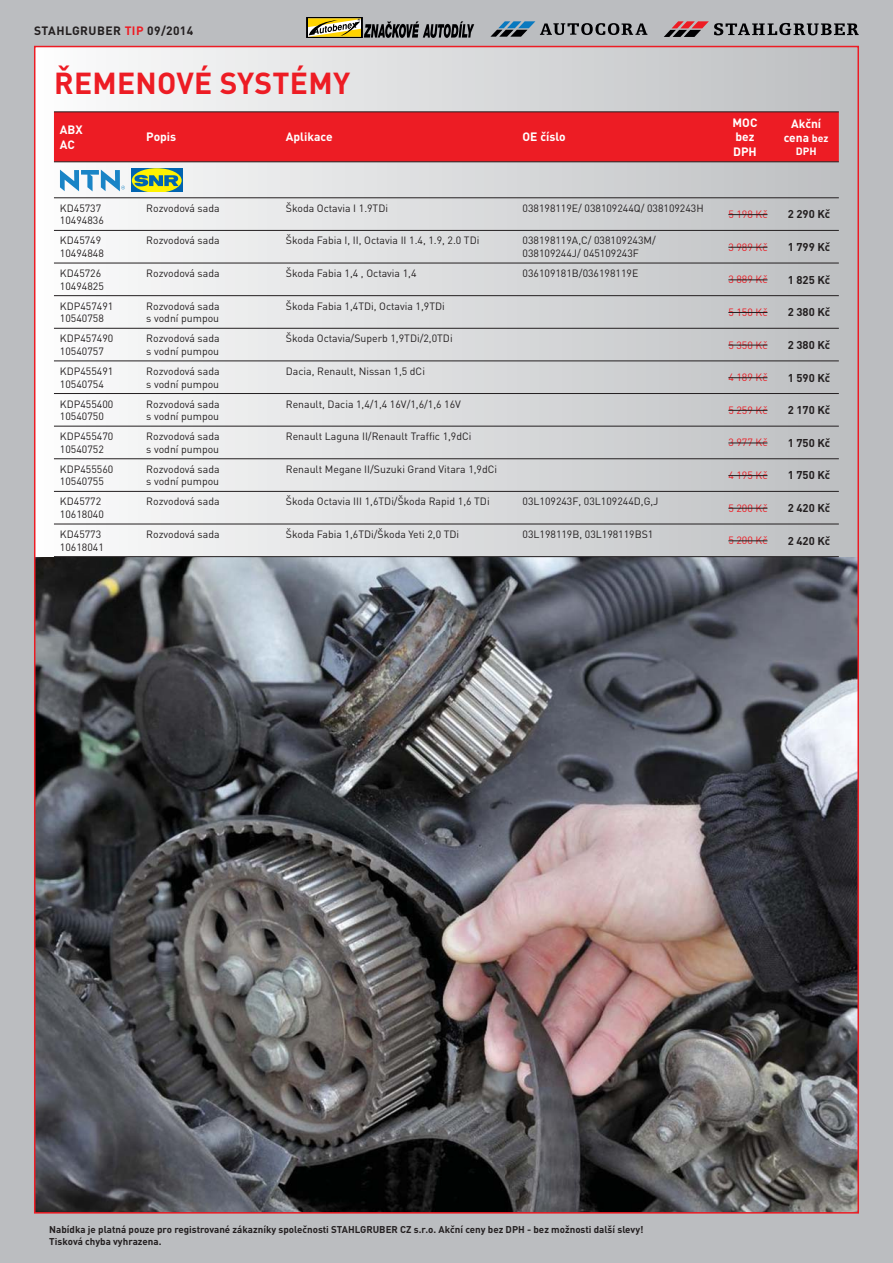
<style>
.page{position:relative;width:893px;height:1263px;background:#bbbdc0}
.page>*{position:absolute;margin:0;border:0;box-sizing:border-box;transform-origin:0 0}
.t1{font:700 30px "DIN Pro";letter-spacing:.01em;color:#ed1c24}
.t2{font:700 12px/14.4px "DIN Pro";color:#fff}
.t3{font:700 12px "DIN Pro";letter-spacing:.04em;color:#231f20}
.t4{font:700 11.25px "DIN Pro";color:#231f20}
.t5{font:10.5px/12.6px "DIN Pro";color:#231f20}
.t6{font:10.5px "DIN Pro";color:#ed1c24}
.t7{font:700 10.5px "DIN Pro";color:#fff}
.t8{font:700 9.75px/11.7px "DIN Pro";color:#231f20}
.s1{color:#ed1c24}
.s2{font-size:10.5px}
</style>
<div class="page">
<div style="left:35px;top:47px;width:823px;height:1166px;background:linear-gradient(to right,#f9f9fa,#babcbf)"></div>
<img style="left:37px;top:558px;width:819px;height:653px">
<div style="left:54px;top:112px;width:785px;height:49px;background:#ed1c24"></div>
<hr style="left:54px;top:197px;width:785px;height:1px;background:#231f20">
<hr style="left:54px;top:230px;width:785px;height:1px;background:#231f20">
<hr style="left:54px;top:263px;width:785px;height:1px;background:#231f20">
<hr style="left:54px;top:295px;width:785px;height:1px;background:#231f20">
<hr style="left:54px;top:328px;width:785px;height:1px;background:#231f20">
<hr style="left:54px;top:361px;width:785px;height:1px;background:#231f20">
<hr style="left:54px;top:393px;width:785px;height:1px;background:#231f20">
<hr style="left:54px;top:426px;width:785px;height:1px;background:#231f20">
<hr style="left:54px;top:458px;width:785px;height:1px;background:#231f20">
<hr style="left:54px;top:491px;width:785px;height:1px;background:#231f20">
<hr style="left:54px;top:524px;width:785px;height:1px;background:#231f20">
<hr style="left:54px;top:556px;width:785px;height:1px;background:#231f20">
<hr style="left:54px;top:111px;width:785px;height:1px;background:#231f20">
<hr style="left:54px;top:161px;width:785px;height:1px;background:#231f20">
<div style="left:131px;top:168px;width:51px;height:24px;background:#0064b0"></div>
<svg style="left:132px;top:168px;width:50px;height:24px"></svg>
<svg style="left:60px;top:170px;width:65px;height:21px"></svg>
<hr style="left:728px;top:214px;width:39px;height:1px;background:#231f20">
<hr style="left:728px;top:247px;width:39px;height:1px;background:#231f20">
<hr style="left:728px;top:279px;width:39px;height:1px;background:#231f20">
<hr style="left:728px;top:312px;width:39px;height:1px;background:#231f20">
<hr style="left:728px;top:345px;width:39px;height:1px;background:#231f20">
<hr style="left:728px;top:377px;width:39px;height:1px;background:#231f20">
<hr style="left:728px;top:410px;width:39px;height:1px;background:#231f20">
<hr style="left:728px;top:443px;width:39px;height:1px;background:#231f20">
<hr style="left:728px;top:475px;width:39px;height:1px;background:#231f20">
<hr style="left:728px;top:508px;width:39px;height:1px;background:#231f20">
<hr style="left:728px;top:540px;width:39px;height:1px;background:#231f20">
<svg style="left:490px;top:21px;width:157px;height:16px"></svg>
<svg style="left:307px;top:17px;width:167px;height:21px"></svg>
<svg style="left:664px;top:21px;width:194px;height:16px"></svg>
<p class="t3" style="left:34px;top:26px;width:161px">STAHLGRUBER <span class="s1">TIP</span> 09/2014</p>
<h1 class="t1" style="left:54px;top:72px;width:298px">ŘEMENOVÉ SYSTÉMY</h1>
<p class="t2" style="left:60px;top:124px;width:24px">ABX<br>AC</p>
<p class="t2" style="left:146px;top:131px;width:31px">Popis</p>
<p class="t2" style="left:286px;top:131px;width:48px">Aplikace</p>
<p class="t2" style="left:523px;top:131px;width:45px">OE číslo</p>
<p class="t5" style="left:60px;top:203px;width:45px">KD45737<br>10494836</p>
<p class="t5" style="left:146px;top:203px;width:75px">Rozvodová sada</p>
<p class="t5" style="left:286px;top:203px;width:104px">Škoda Octavia I 1.9TDi</p>
<p class="t5" style="left:523px;top:203px;width:183px">038198119E/ 038109244Q/ 038109243H</p>
<p class="t2" style="left:732px;top:117px;width:26px">MOC bez<br>DPH</p>
<p class="t2" style="left:784px;top:118px;width:46px;text-align:center">Akční cena <span class="s2">bez</span></p>
<p class="t7" style="left:796px;top:147px;width:22px">DPH</p>
<p class="t6" style="left:728px;top:211px;width:41px">5 198 Kč</p>
<p class="t4" style="left:788px;top:210px;width:44px">2 290 Kč</p>
<p class="t5" style="left:60px;top:236px;width:45px">KD45749<br>10494848</p>
<p class="t5" style="left:146px;top:236px;width:75px">Rozvodová sada</p>
<p class="t5" style="left:286px;top:236px;width:195px">Škoda Fabia I, II, Octavia II 1.4, 1.9, 2.0 TDi</p>
<p class="t5" style="left:523px;top:236px;width:135px">038198119A,C/ 038109243M/<br>038109244J/ 045109243F</p>
<p class="t6" style="left:728px;top:243px;width:41px">3 989 Kč</p>
<p class="t4" style="left:788px;top:243px;width:44px">1 799 Kč</p>
<p class="t5" style="left:60px;top:268px;width:45px">KD45726<br>10494825</p>
<p class="t5" style="left:146px;top:268px;width:75px">Rozvodová sada</p>
<p class="t5" style="left:286px;top:268px;width:132px">Škoda Fabia 1,4 , Octavia 1,4</p>
<p class="t5" style="left:523px;top:268px;width:117px">036109181B/036198119E</p>
<p class="t6" style="left:728px;top:276px;width:41px">3 889 Kč</p>
<p class="t4" style="left:788px;top:276px;width:44px">1 825 Kč</p>
<p class="t5" style="left:60px;top:301px;width:55px">KDP457491<br>10540758</p>
<p class="t5" style="left:146px;top:301px;width:75px">Rozvodová sada s vodní pumpou</p>
<p class="t5" style="left:286px;top:301px;width:160px">Škoda Fabia 1,4TDi, Octavia 1,9TDi</p>
<p class="t5" style="left:60px;top:333px;width:55px">KDP457490<br>10540757</p>
<p class="t5" style="left:146px;top:333px;width:75px">Rozvodová sada s vodní pumpou</p>
<p class="t5" style="left:286px;top:333px;width:168px">Škoda Octavia/Superb 1,9TDi/2,0TDi</p>
<p class="t5" style="left:60px;top:366px;width:55px">KDP455491<br>10540754</p>
<p class="t5" style="left:146px;top:366px;width:75px">Rozvodová sada s vodní pumpou</p>
<p class="t5" style="left:286px;top:366px;width:141px">Dacia, Renault, Nissan 1,5 dCi</p>
<p class="t5" style="left:60px;top:399px;width:55px">KDP455400<br>10540750</p>
<p class="t5" style="left:146px;top:399px;width:75px">Rozvodová sada s vodní pumpou</p>
<p class="t5" style="left:286px;top:399px;width:177px">Renault, Dacia 1,4/1,4 16V/1,6/1,6 16V</p>
<p class="t5" style="left:60px;top:431px;width:55px">KDP455470<br>10540752</p>
<p class="t5" style="left:146px;top:431px;width:75px">Rozvodová sada s vodní pumpou</p>
<p class="t5" style="left:286px;top:431px;width:187px">Renault Laguna II/Renault Traffic 1,9dCi</p>
<p class="t5" style="left:60px;top:464px;width:55px">KDP455560<br>10540755</p>
<p class="t5" style="left:146px;top:464px;width:75px">Rozvodová sada s vodní pumpou</p>
<p class="t5" style="left:286px;top:464px;width:213px">Renault Megane II/Suzuki Grand Vitara 1,9dCi</p>
<p class="t5" style="left:60px;top:497px;width:45px">KD45772<br>10618040</p>
<p class="t5" style="left:146px;top:497px;width:75px">Rozvodová sada</p>
<p class="t5" style="left:286px;top:497px;width:205px">Škoda Octavia III 1,6TDi/Škoda Rapid 1,6 TDi</p>
<p class="t5" style="left:523px;top:497px;width:137px">03L109243F, 03L109244D,G,J</p>
<p class="t5" style="left:60px;top:529px;width:45px">KD45773<br>10618041</p>
<p class="t5" style="left:146px;top:529px;width:75px">Rozvodová sada</p>
<p class="t5" style="left:286px;top:529px;width:175px">Škoda Fabia 1,6TDi/Škoda Yeti 2,0 TDi</p>
<p class="t5" style="left:523px;top:529px;width:132px">03L198119B, 03L198119BS1</p>
<p class="t6" style="left:728px;top:309px;width:41px">5 150 Kč</p>
<p class="t4" style="left:788px;top:308px;width:44px">2 380 Kč</p>
<p class="t6" style="left:728px;top:341px;width:41px">5 350 Kč</p>
<p class="t4" style="left:788px;top:341px;width:44px">2 380 Kč</p>
<p class="t6" style="left:728px;top:374px;width:41px">4 189 Kč</p>
<p class="t4" style="left:788px;top:374px;width:44px">1 590 Kč</p>
<p class="t6" style="left:728px;top:406px;width:41px">5 259 Kč</p>
<p class="t4" style="left:788px;top:406px;width:44px">2 170 Kč</p>
<p class="t6" style="left:728px;top:439px;width:41px">3 977 Kč</p>
<p class="t4" style="left:788px;top:439px;width:44px">1 750 Kč</p>
<p class="t6" style="left:728px;top:472px;width:41px">4 195 Kč</p>
<p class="t4" style="left:788px;top:471px;width:44px">1 750 Kč</p>
<p class="t6" style="left:728px;top:504px;width:41px">5 200 Kč</p>
<p class="t4" style="left:788px;top:504px;width:44px">2 420 Kč</p>
<p class="t6" style="left:728px;top:537px;width:41px">5 200 Kč</p>
<p class="t4" style="left:788px;top:537px;width:44px">2 420 Kč</p>
<p class="t8" style="left:49px;top:1225px;width:596px">Nabídka je platná pouze pro registrované zákazníky společnosti STAHLGRUBER CZ s.r.o. Akční ceny bez DPH - bez možnosti další slevy!<br>Tisková chyba vyhrazena.</p>
</div>
